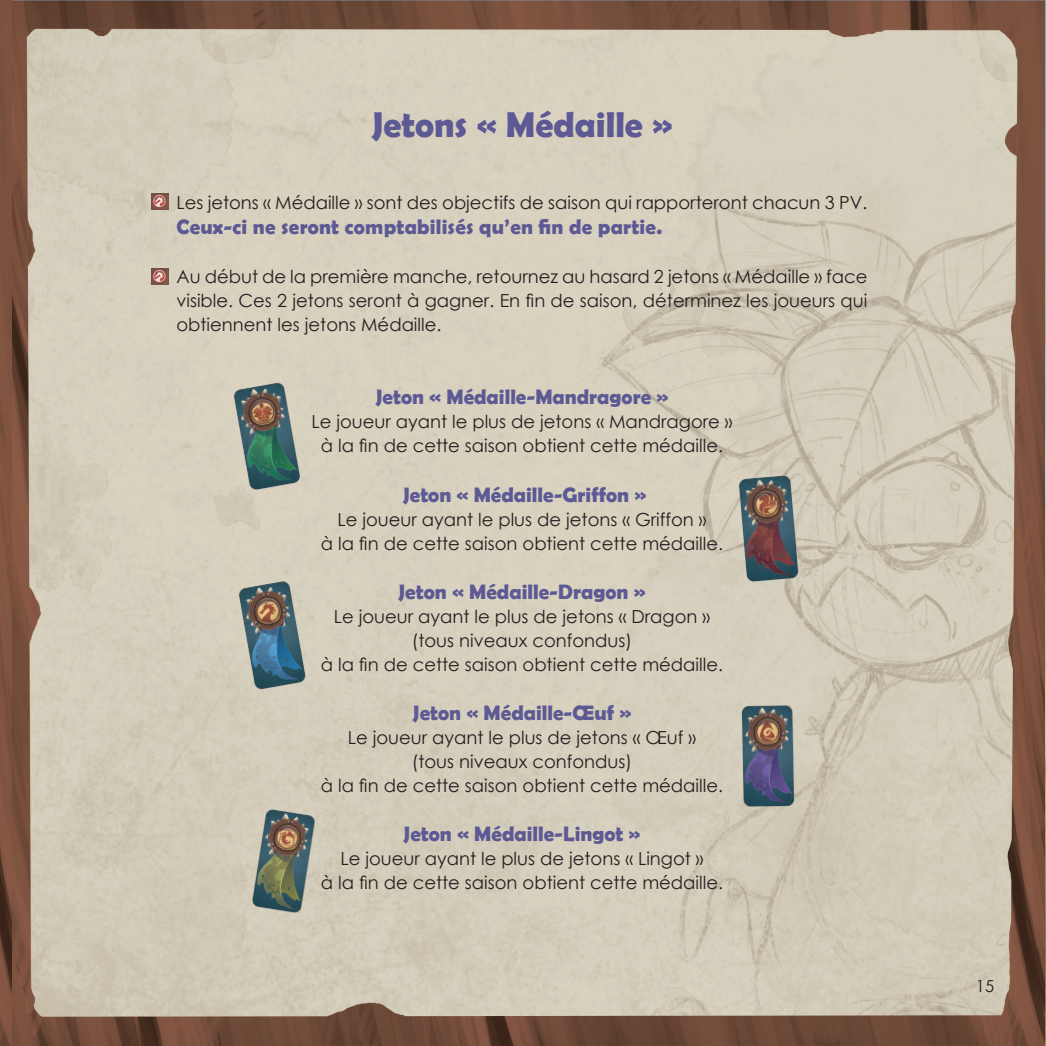
<style>
.page{position:relative;width:1046px;height:1046px;background:#fff}
.page>*{position:absolute;margin:0;border:0;box-sizing:border-box;transform-origin:0 0}
.t1{font:700 36px "Berlin Sans FB Demi";color:#5c5994}
.t2{font:700 21px "Berlin Sans FB Demi";color:#5c5994}
.t3{font:18px/24px "Century Gothic";color:#231f20;text-align:center}
.t4{font:16.5px "Century Gothic";color:#231f20}
</style>
<div class="page">
<img style="left:0;top:0;width:1044px;height:1046px">
<img style="left:151px;top:193px;width:17px;height:17px">
<img style="left:151px;top:268px;width:17px;height:17px">
<img style="left:228px;top:376px;width:79px;height:121px">
<img style="left:737px;top:701px;width:62px;height:111px">
<img style="left:246px;top:804px;width:75px;height:116px">
<img style="left:734px;top:470px;width:71px;height:118px">
<img style="left:233px;top:575px;width:80px;height:121px">
<h1 class="t1" style="left:371px;top:104px;width:303px">Jetons « Médaille »</h1>
<p class="t3" style="left:176px;top:190px;width:692px">Les jetons « Médaille » sont des objectifs de saison qui rapporteront chacun 3 PV.</p>
<p class="t2" style="left:176px;top:215px;width:487px">Ceux-ci ne seront comptabilisés qu’en fin de partie.</p>
<p class="t3" style="left:176px;top:264px;width:692px;text-align:justify">Au début de la première manche, retournez au hasard 2 jetons « Médaille » face visible. Ces 2 jetons seront à gagner. En fin de saison, déterminez les joueurs qui obtiennent les jetons Médaille.</p>
<p class="t2" style="left:375px;top:385px;width:294px">Jeton « Médaille-Mandragore »</p>
<p class="t3" style="left:311px;top:410px;width:423px">Le joueur ayant le plus de jetons « Mandragore » à la fin de cette saison obtient cette médaille.</p>
<p class="t2" style="left:403px;top:482px;width:245px">Jeton « Médaille-Griffon »</p>
<p class="t3" style="left:321px;top:507px;width:404px">Le joueur ayant le plus de jetons « Griffon »<br>à la fin de cette saison obtient cette médaille.</p>
<p class="t2" style="left:398px;top:579px;width:249px">Jeton « Médaille-Dragon »</p>
<p class="t3" style="left:321px;top:604px;width:404px">Le joueur ayant le plus de jetons « Dragon » (tous niveaux confondus)<br>à la fin de cette saison obtient cette médaille.</p>
<p class="t2" style="left:413px;top:701px;width:220px">Jeton « Médaille-Œuf »</p>
<p class="t3" style="left:321px;top:725px;width:404px">Le joueur ayant le plus de jetons « Œuf »<br>(tous niveaux confondus)<br>à la fin de cette saison obtient cette médaille.</p>
<p class="t2" style="left:403px;top:822px;width:239px">Jeton « Médaille-Lingot »</p>
<p class="t3" style="left:321px;top:846px;width:404px">Le joueur ayant le plus de jetons « Lingot »<br>à la fin de cette saison obtient cette médaille.</p>
<p class="t4" style="left:976px;top:974px;width:20px">15</p>
</div>
